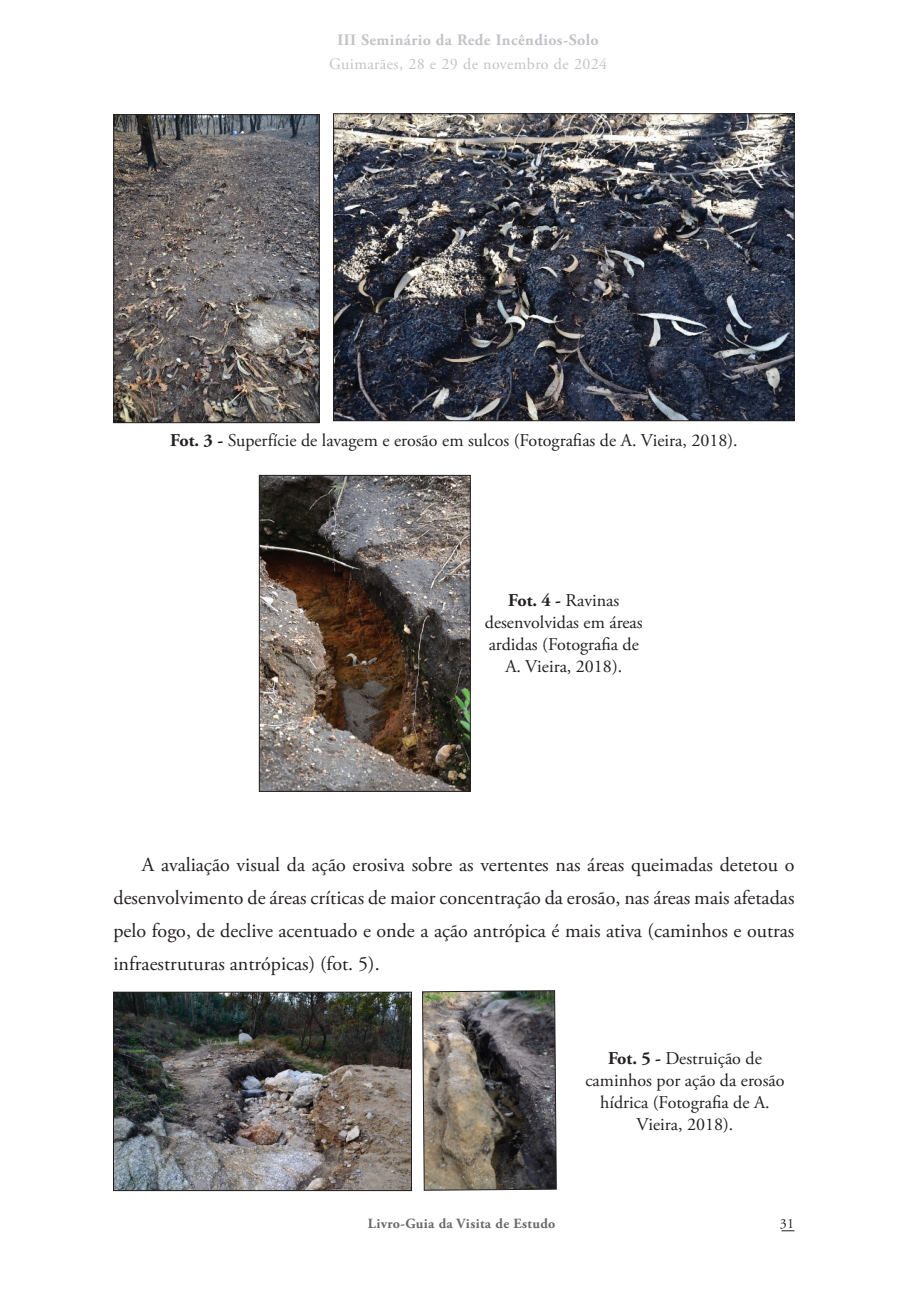
<style>
.page{position:relative;width:908px;height:1304px;background:#fff}
.page>*{position:absolute;margin:0;border:0;box-sizing:border-box;transform-origin:0 0}
.t1{font:20px/32.8px "Adobe Garamond Pro";color:#231f20;text-align:justify}
.t2{font:18px/22px "Adobe Garamond Pro";color:#231f20;text-align:center}
.t3{font:700 16px "Adobe Garamond Pro";letter-spacing:.025em;color:#c2c3c6}
.t4{font:16px "Adobe Garamond Pro";letter-spacing:.025em;color:#c2c3c6}
.t5{font:700 14px "Adobe Garamond Pro";letter-spacing:.025em;color:#69696c}
.t6{font:14px "Adobe Garamond Pro";color:#231f20}
.s1{font-weight:700}
</style>
<div class="page">
<svg style="left:781px;top:1230px;width:13px;height:1px"></svg>
<img style="left:115px;top:116px;width:202px;height:305px">
<div style="left:113px;top:114px;width:206px;height:309px;border:1px solid #231f20"></div>
<img style="left:335px;top:115px;width:457px;height:304px">
<div style="left:333px;top:113px;width:461px;height:308px;border:1px solid #231f20"></div>
<img style="left:261px;top:477px;width:207px;height:313px">
<div style="left:259px;top:475px;width:211px;height:317px;border:1px solid #231f20"></div>
<img style="left:115px;top:994px;width:294px;height:195px">
<div style="left:113px;top:992px;width:298px;height:199px;border:1px solid #231f20"></div>
<img style="left:422px;top:990px;width:134px;height:201px">
<p class="t3" style="left:337px;top:31px;width:263px">III Seminário da Rede Incêndios-Solo</p>
<p class="t4" style="left:329px;top:54px;width:279px">Guimarães, 28 e 29 de novembro de 2024</p>
<p class="t2" style="left:170px;top:430px;width:568px"><span class="s1">Fot. 3 -</span> Superfície de lavagem e erosão em sulcos (Fotografias de A. Vieira, 2018).</p>
<p class="t2" style="left:484px;top:590px;width:159px"><span class="s1">Fot. 4 -</span> Ravinas desenvolvidas em áreas ardidas (Fotografia de<br>A. Vieira, 2018).</p>
<p class="t1" style="left:113px;top:849px;width:682px;text-indent:28px">A avaliação visual da ação erosiva sobre as vertentes nas áreas queimadas detetou o desenvolvimento de áreas críticas de maior concentração da erosão, nas áreas mais afetadas pelo fogo, de declive acentuado e onde a ação antrópica é mais ativa (caminhos e outras infraestruturas antrópicas) (fot. 5).</p>
<p class="t2" style="left:585px;top:1048px;width:200px"><span class="s1">Fot. 5 -</span> Destruição de caminhos por ação da erosão hídrica (Fotografia de A.<br>Vieira, 2018).</p>
<p class="t5" style="left:367px;top:1215px;width:189px">Livro-Guia da Visita de Estudo</p>
<p class="t6" style="left:779px;top:1215px;width:16px">31</p>
</div>
